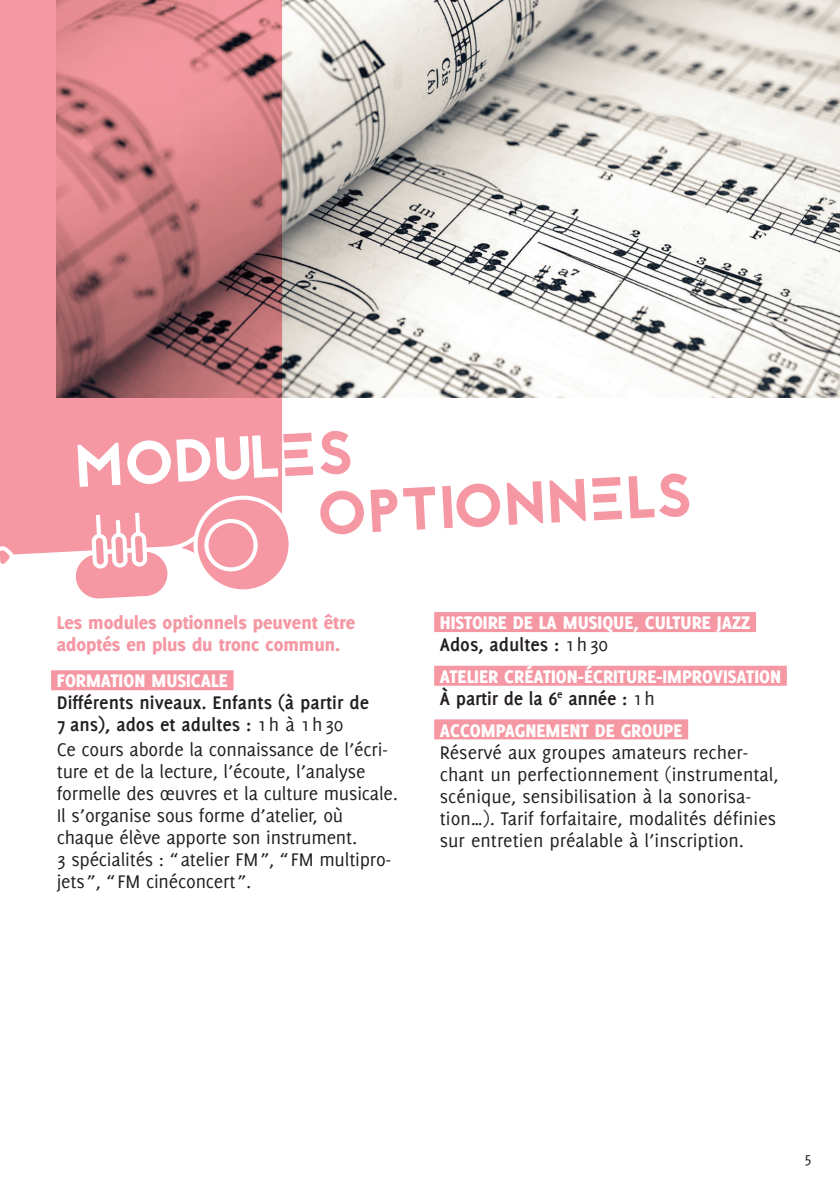
<style>
.page{position:relative;width:840px;height:1191px;background:#fff}
.page>*{position:absolute;margin:0;border:0;box-sizing:border-box;transform-origin:0 0}
.t1{font:60px/60.4px "Jaapokkisubtract";color:#f598a3}
.t2{font:20px/22px "Delicious";letter-spacing:-.01em;color:#231f20}
.t3{font:800 20px/22px "Delicious";color:#fff}
.t4{font:700 20px/22px "Delicious";color:#231f20}
.t5{font:800 20px/22px "Delicious";color:#f598a3}
.t6{font:16px "Delicious";color:#231f20}
.s1{color:#fff}
.s2{font-weight:400}
.s3{font-weight:700;color:#231f20}
.s4{font-weight:400;color:#231f20}
</style>
<div class="page">
<img style="left:292px;top:0;width:547px;height:397px">
<div style="left:51px;top:670px;width:182px;height:20px;background:#f598a3"></div>
<div style="left:434px;top:612px;width:321px;height:20px;background:#f598a3"></div>
<div style="left:434px;top:665px;width:352px;height:20px;background:#f598a3"></div>
<div style="left:434px;top:719px;width:253px;height:20px;background:#f598a3"></div>
<svg style="left:0;top:0;width:292px;height:494px"></svg>
<svg style="left:0;top:494px;width:289px;height:105px"></svg>
<h1 class="t1" style="left:312px;top:425px;width:376px;text-indent:-239px;rotate:-3deg"><span class="s1">MODUL</span>ES<br>OPTIONNELS</h1>
<p class="t5" style="left:57px;top:611px;width:300px">Les modules optionnels peuvent être adoptés en plus du tronc commun.</p>
<p class="t3" style="left:57px;top:669px;width:172px">FORMATION MUSICALE</p>
<p class="t4" style="left:57px;top:691px;width:314px">Différents niveaux. Enfants (à partir de<br>7 ans), ados et adultes : <span class="s2">1h à 1h30</span></p>
<p class="t2" style="left:57px;top:738px;width:342px">Ce cours aborde la connaissance de l’écri&shy;ture et de la lecture, l’écoute, l’analyse formelle des œuvres et la culture musicale.<br>Il s’organise sous forme d’atelier, où chaque élève apporte son instrument.<br>3 spécialités : “atelier FM”, “FM multipro&shy;jets”, “FM cinéconcert”.</p>
<p class="t3" style="left:439px;top:611px;width:312px">HISTOIRE DE LA MUSIQUE, CULTURE JAZZ<br><span class="s3">Ados, adultes :</span> <span class="s4">1h30</span></p>
<p class="t3" style="left:439px;top:665px;width:342px">ATELIER CRÉATION-ÉCRITURE-IMPROVISATION<br><span class="s3">À partir de la 6</span><sup>e</sup> <span class="s3">année :</span> <span class="s4">1h</span></p>
<p class="t3" style="left:439px;top:719px;width:244px">ACCOMPAGNEMENT DE GROUPE</p>
<p class="t2" style="left:439px;top:740px;width:340px">Réservé aux groupes amateurs recher&shy;chant un perfectionnement (instrumental, scénique, sensibilisation à la sonorisa&shy;tion…). Tarif forfaitaire, modalités définies sur entretien préalable à l’inscription.</p>
<p class="t6" style="left:804px;top:1148px;width:9px">5</p>
</div>
